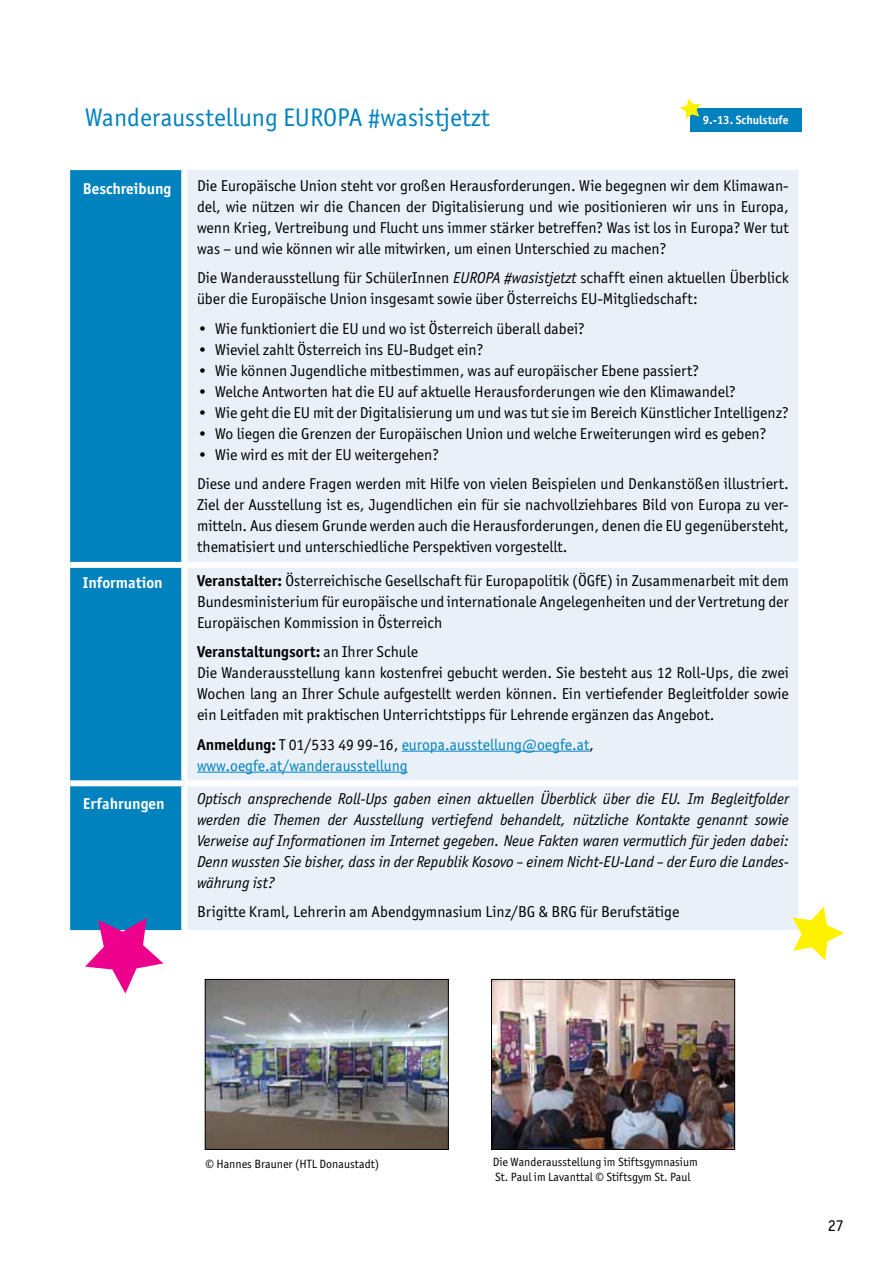
<style>
.page{position:relative;width:893px;height:1263px;background:#fff}
.page>*{position:absolute;margin:0;border:0;box-sizing:border-box;transform-origin:0 0}
.t1{font:25.5px "Officina San ITC";color:#0082be}
.t2{font:16.5px "Officina San ITC";color:#000}
.t3{font:15.75px/21px "Officina San ITC";color:#000;text-align:justify}
.t4{font:italic 15.75px/21px "Officina San ITC";color:#000;text-align:justify}
.t5{font:15.75px/21px "Officina San ITC";color:#0082be}
.t6{font:700 15.75px "Officina San ITC";color:#fff}
.t7{font:12px/15px "Officina San ITC";color:#000}
.t8{font:700 12px "Officina San ITC";color:#fff}
.s1{font-style:italic}
.s2{font-weight:700}
.s3{font-weight:700;color:#000}
.s4{color:#000}
</style>
<div class="page">
<div style="left:70px;top:170px;width:111px;height:760px;background:#0082be"></div>
<div style="left:187px;top:170px;width:611px;height:760px;background:#e9f0f8"></div>
<div style="left:184px;top:562px;width:620px;height:6px;background:#fff"></div>
<div style="left:70px;top:562px;width:114px;height:6px;background:#fff"></div>
<div style="left:70px;top:780px;width:114px;height:6px;background:#fff"></div>
<div style="left:184px;top:780px;width:620px;height:6px;background:#fff"></div>
<hr style="left:402px;top:751px;width:187px;height:1px;background:#0082be">
<hr style="left:197px;top:772px;width:211px;height:1px;background:#0082be">
<img style="left:207px;top:981px;width:240px;height:167px">
<div style="left:205px;top:979px;width:244px;height:171px;border:1px solid #000"></div>
<img style="left:493px;top:981px;width:240px;height:167px">
<div style="left:491px;top:979px;width:244px;height:171px;border:1px solid #000"></div>
<svg style="left:85px;top:918px;width:78px;height:75px"></svg>
<svg style="left:792px;top:906px;width:52px;height:54px"></svg>
<div style="left:690px;top:108px;width:111px;height:23px;background:#0082be"></div>
<svg style="left:680px;top:98px;width:21px;height:21px"></svg>
<h1 class="t1" style="left:85px;top:103px;width:406px">Wanderausstellung EUROPA #wasistjetzt</h1>
<p class="t8" style="left:703px;top:112px;width:87px">9.-13. Schulstufe</p>
<p class="t6" style="left:83px;top:179px;width:90px">Beschreibung</p>
<p class="t3" style="left:197px;top:175px;width:593px">Die Europäische Union steht vor großen Herausforderungen. Wie begegnen wir dem Klimawan&shy;del, wie nützen wir die Chancen der Digitalisierung und wie positionieren wir uns in Europa, wenn Krieg, Vertreibung und Flucht uns immer stärker betreffen? Was ist los in Europa? Wer tut was – und wie können wir alle mitwirken, um einen Unterschied zu machen?</p>
<p class="t3" style="left:197px;top:267px;width:593px">Die Wanderausstellung für SchülerInnen <span class="s1">EUROPA #wasistjetzt</span> schafft einen aktuellen Überblick über die Europäische Union insgesamt sowie über Österreichs EU-Mitgliedschaft:</p>
<p class="t3" style="left:197px;top:318px;width:389px">• Wie funktioniert die EU und wo ist Österreich überall dabei?</p>
<p class="t3" style="left:197px;top:339px;width:288px">• Wieviel zahlt Österreich ins EU-Budget ein?</p>
<p class="t3" style="left:197px;top:360px;width:503px">• Wie können Jugendliche mitbestimmen, was auf europäischer Ebene passiert?</p>
<p class="t3" style="left:197px;top:381px;width:540px">• Welche Antworten hat die EU auf aktuelle Herausforderungen wie den Klimawandel?</p>
<p class="t3" style="left:197px;top:402px;width:593px">• Wie geht die EU mit der Digitalisierung um und was tut sie im Bereich Künstlicher Intelligenz?</p>
<p class="t3" style="left:197px;top:423px;width:571px">• Wo liegen die Grenzen der Europäischen Union und welche Erweiterungen wird es geben?</p>
<p class="t3" style="left:197px;top:439px;width:593px;line-height:29.5px">• Wie wird es mit der EU weitergehen?<br>Diese und andere Fragen werden mit Hilfe von vielen Beispielen und Denkanstößen illustriert.</p>
<p class="t3" style="left:197px;top:494px;width:593px">Ziel der Ausstellung ist es, Jugendlichen ein für sie nachvollziehbares Bild von Europa zu ver&shy;mitteln. Aus diesem Grunde werden auch die Herausforderungen, denen die EU gegenübersteht, thematisiert und unterschiedliche Perspektiven vorgestellt.</p>
<p class="t6" style="left:83px;top:573px;width:81px">Information</p>
<p class="t3" style="left:197px;top:570px;width:593px"><span class="s2">Veranstalter:</span> Österreichische Gesellschaft für Europapolitik (ÖGfE) in Zusammenarbeit mit dem Bundesministerium für europäische und internationale Angelegenheiten und der Vertretung der Europäischen Kommission in Österreich</p>
<p class="t3" style="left:197px;top:641px;width:593px;text-align:left"><span class="s2">Veranstaltungsort:</span> an Ihrer Schule<br>Die Wanderausstellung kann kostenfrei gebucht werden. Sie besteht aus 12 Roll-Ups, die zwei Wochen lang an Ihrer Schule aufgestellt werden können. Ein vertiefender Begleitfolder sowie ein Leitfaden mit praktischen Unterrichtstipps für Lehrende ergänzen das Angebot.</p>
<p class="t5" style="left:197px;top:734px;width:398px"><span class="s3">Anmeldung:</span> <span class="s4">T 01/533 49 99-16,</span> europa.ausstellung@oegfe.at<span class="s4">, </span>www.oegfe.at/wanderausstellung</p>
<p class="t6" style="left:83px;top:793px;width:83px">Erfahrungen</p>
<p class="t4" style="left:197px;top:788px;width:593px">Optisch ansprechende Roll-Ups gaben einen aktuellen Überblick über die EU. Im Begleitfolder werden die Themen der Ausstellung vertiefend behandelt, nützliche Kontakte genannt sowie Verweise auf Informationen im Internet gegeben. Neue Fakten waren vermutlich für jeden dabei:<br>Denn wussten Sie bisher, dass in der Republik Kosovo – einem Nicht-EU-Land – der Euro die Landes&shy;währung ist?</p>
<p class="t3" style="left:197px;top:901px;width:484px">Brigitte Kraml, Lehrerin am Abendgymnasium Linz/BG &amp; BRG für Berufstätige</p>
<p class="t7" style="left:205px;top:1156px;width:175px">© Hannes Brauner (HTL Donaustadt)</p>
<p class="t7" style="left:493px;top:1154px;width:206px">Die Wanderausstellung im Stiftsgymnasium<br>St. Paul im Lavanttal © Stiftsgym St. Paul</p>
<p class="t2" style="left:828px;top:1216px;width:18px">27</p>
</div>
